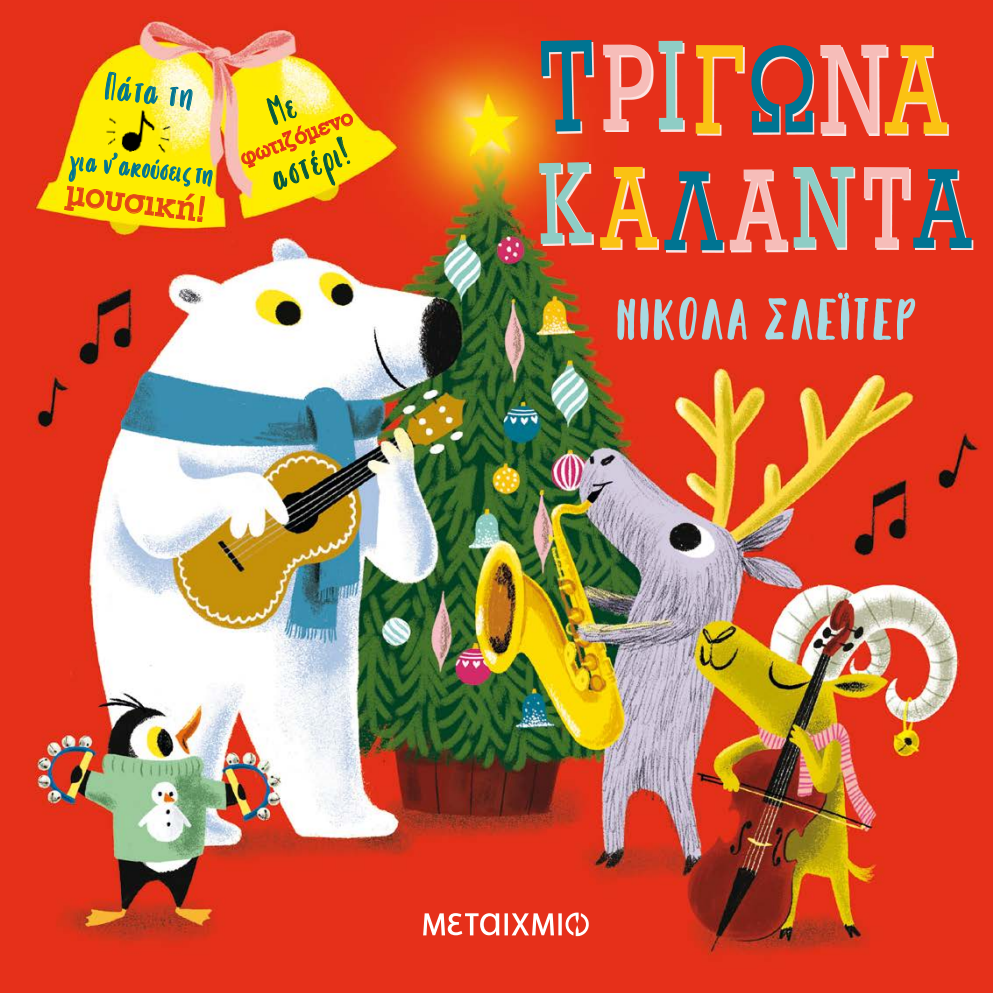
<style>
.page{position:relative;width:993px;height:993px;background:#fff}
.page>*{position:absolute;margin:0;border:0;box-sizing:border-box;transform-origin:0 0}
.t1{font:132.83px "UB Rockwell";color:#fbc213;scale:.71 1}
.t2{font:118.12px "UB Rockwell";color:#007492;scale:.75 1}
.t3{font:54.25px "Takhie";color:#a8d9e2}
.t4{font:37.27px/62.1px "Takhie";color:#04583f;text-align:center;scale:.9 1}
.t5{font:37.27px "UB Rockwell";color:#e34616}
.t6{font:37.27px "Takhie";color:#007492;scale:.9 1}
.t7{font:28.88px "Takhie";color:#007492;scale:.9 1}
.t8{font:23.8px "UB Rockwell";color:#e43218}
.s1{font-size:128.45px;color:#f6bdb9}
.s2{color:#8fcdc5}
.s3{font-size:128.62px;color:#007492}
.s4{color:#f6bdb9}
.s5{font-size:121.1px;color:#fbc213}
.s6{font-size:121.1px;color:#f6bdb9}
.s7{font-size:121.1px;color:#8fcdc5}
</style>
<div class="page">
<img style="left:0;top:0;width:992px;height:992px">
<svg style="left:240px;top:90px;width:113px;height:100px;background:#ebd215"></svg>
<svg style="left:105px;top:57px;width:53px;height:46px;background:#d6d91e"></svg>
<svg style="left:170px;top:67px;width:23px;height:65px"></svg>
<svg style="left:64px;top:145px;width:149px;height:77px;background:#e6d10f"></svg>
<img style="left:113px;top:103px;width:50px;height:59px">
<img style="left:90px;top:103px;width:39px;height:54px">
<img style="left:147px;top:112px;width:34px;height:52px">
<div style="left:542px;top:42px;width:52px;height:92px;background:#fff;opacity:.88"></div>
<div style="left:604px;top:47px;width:49px;height:85px;background:#fff;opacity:.88"></div>
<div style="left:660px;top:43px;width:25px;height:88px;background:#fff;opacity:.88"></div>
<div style="left:697px;top:47px;width:47px;height:89px;background:#fff;opacity:.88"></div>
<div style="left:886px;top:47px;width:63px;height:89px;background:#fff;opacity:.88"></div>
<div style="left:753px;top:47px;width:61px;height:87px;background:#fff;opacity:.88"></div>
<div style="left:822px;top:47px;width:66px;height:89px;background:#fff;opacity:.88"></div>
<div style="left:540px;top:164px;width:53px;height:82px;background:#fff;opacity:.88"></div>
<div style="left:601px;top:169px;width:57px;height:81px;background:#fff;opacity:.88"></div>
<div style="left:665px;top:173px;width:59px;height:79px;background:#fff;opacity:.88"></div>
<div style="left:914px;top:171px;width:59px;height:79px;background:#fff;opacity:.88"></div>
<div style="left:865px;top:169px;width:45px;height:81px;background:#fff;opacity:.88"></div>
<div style="left:731px;top:171px;width:57px;height:81px;background:#fff;opacity:.88"></div>
<div style="left:794px;top:168px;width:61px;height:81px;background:#fff;opacity:.88"></div>
<img style="left:0;top:15px;width:4px;height:22px">
<svg style="left:617px;top:272px;width:129px;height:108px;background:#df4431"></svg>
<svg style="left:765px;top:263px;width:150px;height:101px;background:#e0402d"></svg>
<svg style="left:423px;top:912px;width:167px;height:23px"></svg>
<svg style="left:540px;top:39px;width:53px;height:93px;background:#ed8062"></svg>
<svg style="left:539px;top:161px;width:52px;height:83px;background:#ee8772"></svg>
<p class="t6" style="left:107px;top:57px;width:102px;rotate:6deg">Πάτα τη</p>
<p class="t7" style="left:71px;top:137px;width:163px;rotate:6deg">για ν’ ακούσεις τη</p>
<p class="t5" style="left:69px;top:171px;width:142px;rotate:8deg">μουσική!</p>
<p class="t4" style="left:237px;top:92px;width:92px;rotate:-21deg">Με αστέρι!</p>
<p class="t8" style="left:236px;top:147px;width:121px;rotate:-21deg">φωτιζόμενο</p>
<h1 class="t1" style="left:601px;top:20px;width:484px"><span class="s1">Ρ</span><span class="s2">Ι</span>Γ<span class="s3">Ω</span><span class="s4">Ν</span>Α</h1>
<h2 class="t2" style="left:602px;top:148px;width:490px"><span class="s5">Α</span>Λ<span class="s6">Α</span><span class="s7">Ν</span><span class="s6">Τ</span>Α</h2>
<h3 class="t3" style="left:614px;top:278px;width:304px">ΝΙΚΟΛΑ ΣΛΕΪΤΕΡ</h3>
</div>
